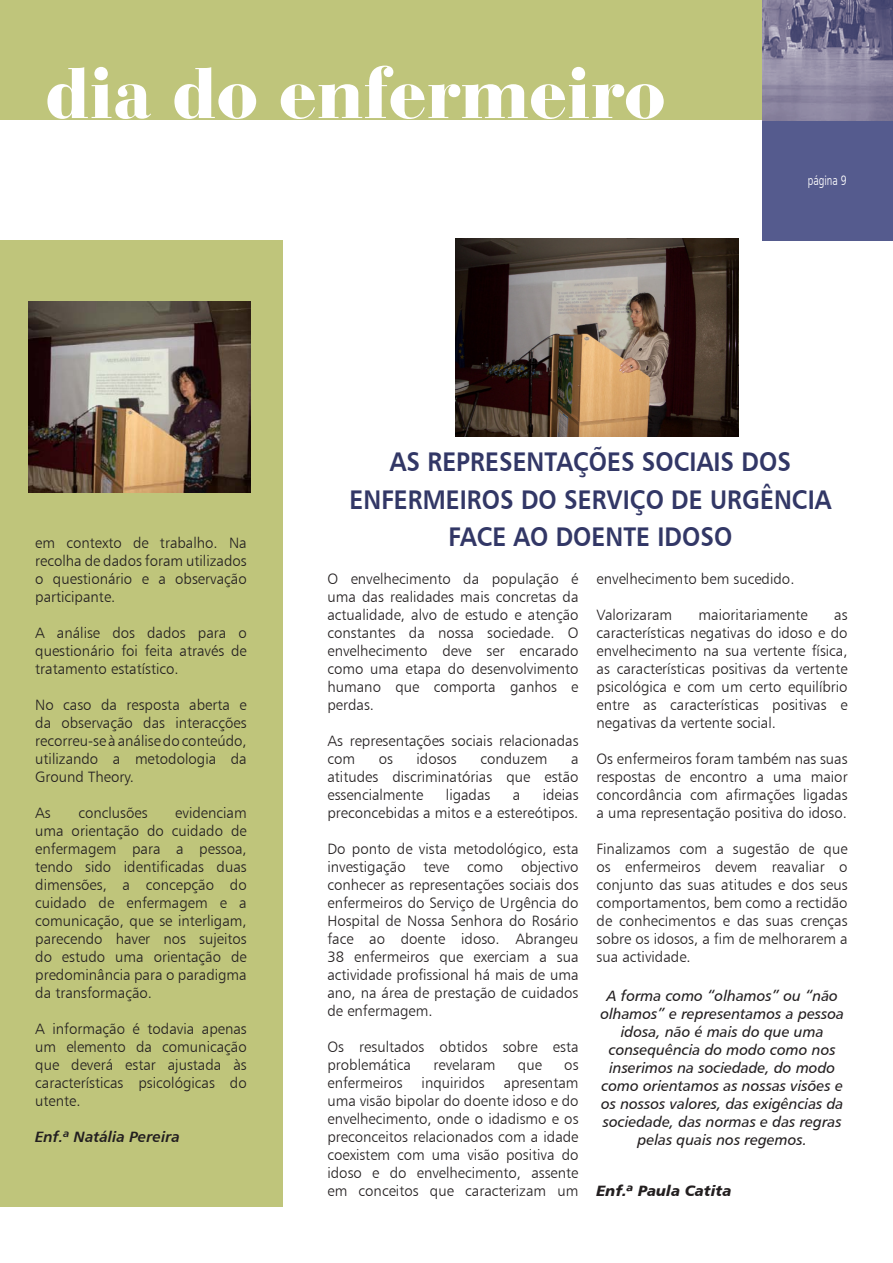
<style>
.page{position:relative;width:893px;height:1263px;background:#fff}
.page>*{position:absolute;margin:0;border:0;box-sizing:border-box;transform-origin:0 0}
.t1{font:900 75px "Bauer Bodoni BT";letter-spacing:.005em;color:#fff}
.t2{font:27px/37.5px "Humanist 777 BT Bold B";letter-spacing:.005em;color:#323766;text-align:center;scale:.9 1}
.t3{font:15px/18px "Humanist 777 BT Light B";color:#231f20;text-align:justify}
.t4{font:15px/18px "Humanist 777 BT Italic B";color:#231f20;text-align:center}
.t5{font:15px "Humanist 777 BT Bold Italic B";color:#231f20}
.t6{font:15px "Humanist 777 BT Black Italic B";color:#231f20}
.t7{font:13.5px "Frut";color:#fff;scale:.9 1}
</style>
<div class="page">
<div style="left:0;top:0;width:893px;height:120px;background:#bfc57b"></div>
<div style="left:762px;top:120px;width:131px;height:120px;background:#555b8e"></div>
<div style="left:0;top:240px;width:283px;height:966px;background:#bfc57b"></div>
<img style="left:762px;top:0;width:131px;height:120px">
<img style="left:455px;top:239px;width:284px;height:197px">
<img style="left:29px;top:301px;width:221px;height:192px">
<h1 class="t1" style="left:45px;top:46px;width:621px">dia do enfermeiro</h1>
<p class="t7" style="left:808px;top:173px;width:45px">página 9</p>
<h2 class="t2" style="left:350px;top:443px;width:537px">AS REPRESENTAÇÕES SOCIAIS DOS<br>ENFERMEIROS DO SERVIÇO DE URGÊNCIA</h2>
<p class="t3" style="left:35px;top:533px;width:213px">em contexto de trabalho. Na</p>
<h2 class="t2" style="left:448px;top:518px;width:317px">FACE AO DOENTE IDOSO</h2>
<p class="t3" style="left:35px;top:551px;width:213px">recolha de dados foram utilizados o questionário e a observação participante.</p>
<p class="t3" style="left:35px;top:623px;width:213px">A análise dos dados para o questionário foi feita através de tratamento estatístico.</p>
<p class="t3" style="left:35px;top:695px;width:213px">No caso da resposta aberta e da observação das interacções recorreu-se à análise do conteúdo, utilizando a metodologia da Ground Theory.</p>
<p class="t3" style="left:35px;top:803px;width:17px">As</p>
<p class="t3" style="left:78px;top:803px;width:71px">conclusões</p>
<p class="t3" style="left:327px;top:569px;width:253px">O envelhecimento da população é uma das realidades mais concretas da actualidade, alvo de estudo e atenção constantes da nossa sociedade. O envelhecimento deve ser encarado como uma etapa do desenvolvimento humano que comporta ganhos e perdas.</p>
<p class="t3" style="left:327px;top:731px;width:253px">As representações sociais relacionadas com</p>
<p class="t3" style="left:596px;top:569px;width:199px">envelhecimento bem sucedido.</p>
<p class="t3" style="left:596px;top:605px;width:77px">Valorizaram</p>
<p class="t3" style="left:699px;top:605px;width:111px">maioritariamente</p>
<p class="t3" style="left:596px;top:605px;width:253px;text-indent:238px">as características negativas do idoso e do envelhecimento na sua vertente física, as características positivas da vertente psicológica e com um certo equilíbrio entre as características positivas e negativas da vertente social.</p>
<p class="t3" style="left:596px;top:749px;width:253px">Os enfermeiros foram também nas suas respostas de encontro a uma maior concordância com afirmações ligadas a uma representação positiva do idoso.</p>
<p class="t3" style="left:596px;top:839px;width:253px">Finalizamos com a sugestão de que os enfermeiros devem reavaliar o conjunto das suas atitudes e dos seus comportamentos, bem como a rectidão de conhecimentos e das suas crenças sobre os idosos, a fim de melhorarem a sua actividade.</p>
<p class="t3" style="left:379px;top:749px;width:16px">os</p>
<p class="t3" style="left:417px;top:749px;width:42px">idosos</p>
<p class="t3" style="left:480px;top:749px;width:68px">conduzem</p>
<p class="t3" style="left:327px;top:749px;width:253px;text-indent:244px">a atitudes discriminatórias que estão essencialmente</p>
<p class="t3" style="left:327px;top:785px;width:253px;text-align:right">ideias<br>preconcebidas a mitos e a estereótipos.</p>
<p class="t3" style="left:327px;top:839px;width:253px">Do ponto de vista metodológico, esta investigação teve como objectivo conhecer as representações sociais dos enfermeiros do Serviço de Urgência do Hospital de Nossa Senhora do Rosário face ao doente idoso. Abrangeu 38 enfermeiros que exerciam a sua actividade profissional há mais de uma ano, na área de prestação de cuidados de enfermagem.</p>
<p class="t3" style="left:327px;top:1037px;width:253px">Os resultados obtidos sobre esta problemática</p>
<p class="t3" style="left:446px;top:785px;width:46px">ligadas</p>
<p class="t3" style="left:513px;top:785px;width:9px">a</p>
<p class="t3" style="left:35px;top:803px;width:213px;text-indent:140px">evidenciam uma orientação do cuidado de enfermagem para a pessoa, tendo sido identificadas duas dimensões, a concepção do cuidado de enfermagem e a comunicação, que se interligam, parecendo haver nos sujeitos do estudo uma orientação de predominância para o paradigma da transformação.</p>
<p class="t3" style="left:35px;top:1019px;width:213px">A informação é todavia apenas um elemento da comunicação que deverá estar ajustada às características psicológicas do utente.</p>
<p class="t5" style="left:35px;top:1127px;width:146px">Enf.ª Natália Pereira</p>
<p class="t4" style="left:600px;top:986px;width:245px">A forma como “olhamos” ou “não olhamos” e representamos a pessoa idosa, não é mais do que uma consequência do modo como nos inserimos na sociedade, do modo como orientamos as nossas visões e os nossos valores, das exigências da sociedade, das normas e das regras pelas quais nos regemos.</p>
<p class="t3" style="left:433px;top:1055px;width:64px">revelaram</p>
<p class="t3" style="left:518px;top:1055px;width:26px">que</p>
<p class="t3" style="left:564px;top:1055px;width:16px">os</p>
<p class="t3" style="left:327px;top:1073px;width:77px">enfermeiros</p>
<p class="t3" style="left:422px;top:1073px;width:65px">inquiridos</p>
<p class="t3" style="left:327px;top:1073px;width:253px;text-indent:176px">apresentam uma visão bipolar do doente idoso e do envelhecimento, onde o idadismo e os preconceitos relacionados com a idade coexistem com uma visão positiva do idoso e do envelhecimento, assente em conceitos que caracterizam um</p>
<p class="t6" style="left:596px;top:1181px;width:136px">Enf.ª Paula Catita</p>
</div>
